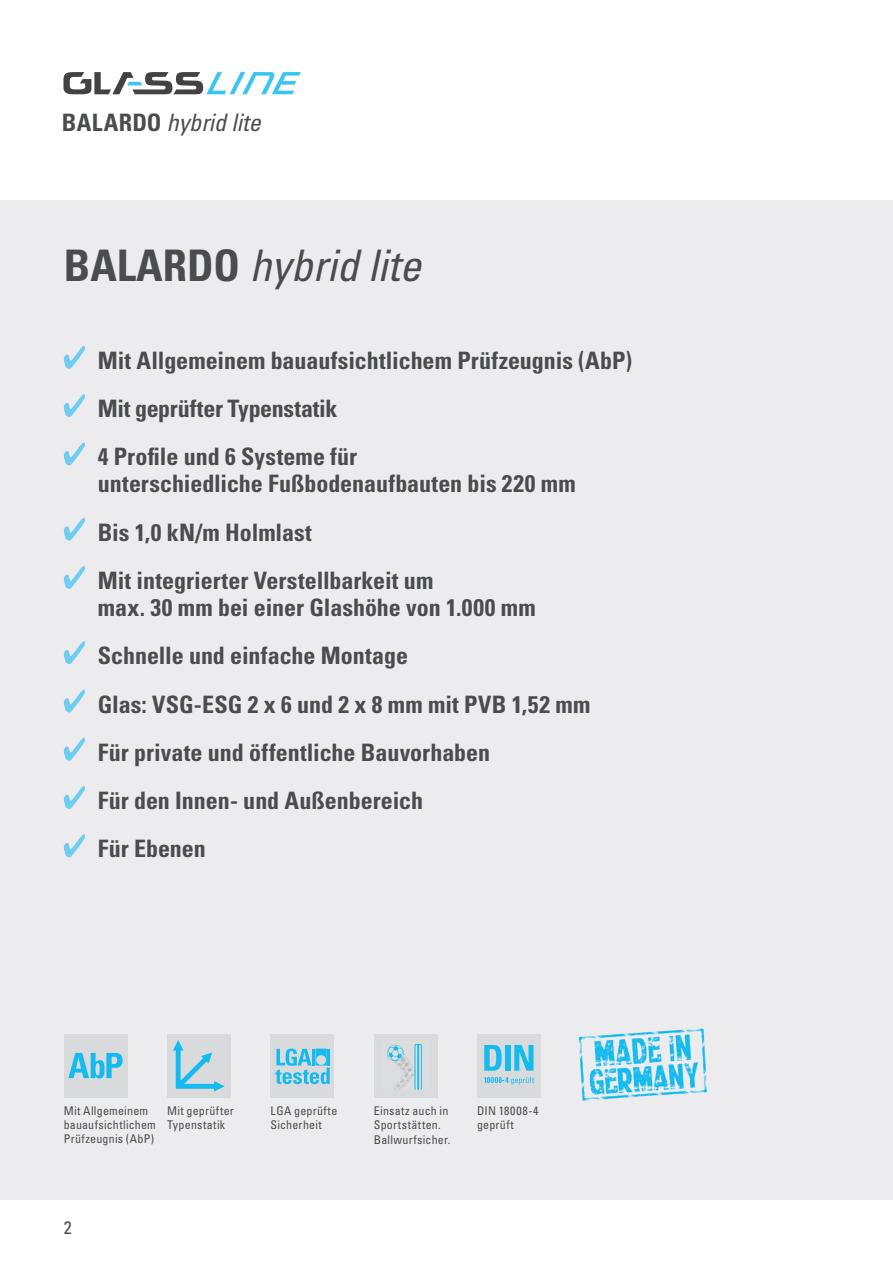
<style>
.page{position:relative;width:893px;height:1263px;background:#fff}
.page>*{position:absolute;margin:0;border:0;box-sizing:border-box;transform-origin:0 0}
.t1{font:italic condensed 43.5px "Univers LT Std";color:#4b4c4d}
.t2{font:700 condensed 24px/48.3px "Univers LT Std";color:#4b4c4d}
.t3{font:italic condensed 24px "Univers LT Std";color:#4b4c4d}
.t4{font:condensed 18px "Univers LT Std";color:#4b4c4d}
.t5{font:condensed 12px/14.4px "Univers LT Std";letter-spacing:.02em;color:#4b4c4d}
.s1{font-weight:700;font-style:normal}
</style>
<div class="page">
<svg style="left:63px;top:72px;width:238px;height:22px"></svg>
<div style="left:0;top:200px;width:893px;height:999px;background:#ececee"></div>
<div style="left:64px;top:1034px;width:64px;height:63px;background:#d9dadc"></div>
<svg style="left:68px;top:1053px;width:55px;height:25px"></svg>
<div style="left:167px;top:1034px;width:64px;height:63px;background:#d9dadc"></div>
<svg style="left:173px;top:1040px;width:52px;height:51px"></svg>
<div style="left:270px;top:1034px;width:64px;height:63px;background:#d9dadc"></div>
<svg style="left:275px;top:1048px;width:55px;height:36px"></svg>
<div style="left:477px;top:1034px;width:64px;height:63px;background:#d9dadc"></div>
<svg style="left:484px;top:1077px;width:50px;height:7px"></svg>
<svg style="left:484px;top:1045px;width:18px;height:26px"></svg>
<div style="left:505px;top:1045px;width:5px;height:26px;background:#15bbef"></div>
<svg style="left:514px;top:1045px;width:19px;height:26px"></svg>
<img style="left:578px;top:1028px;width:129px;height:73px">
<svg style="left:64px;top:346px;width:21px;height:23px"></svg>
<svg style="left:64px;top:394px;width:21px;height:23px"></svg>
<svg style="left:64px;top:442px;width:21px;height:24px"></svg>
<svg style="left:64px;top:518px;width:21px;height:23px"></svg>
<svg style="left:64px;top:566px;width:21px;height:23px"></svg>
<svg style="left:64px;top:641px;width:21px;height:23px"></svg>
<svg style="left:64px;top:689px;width:21px;height:24px"></svg>
<svg style="left:64px;top:738px;width:21px;height:23px"></svg>
<svg style="left:64px;top:786px;width:21px;height:23px"></svg>
<svg style="left:64px;top:834px;width:21px;height:23px"></svg>
<div style="left:374px;top:1034px;width:64px;height:63px;background:#d9dadc"></div>
<svg style="left:387px;top:1044px;width:35px;height:45px"></svg>
<p class="t3" style="left:62px;top:107px;width:200px"><span class="s1">BALARDO</span> hybrid lite</p>
<h1 class="t1" style="left:64px;top:238px;width:359px"><span class="s1">BALARDO</span> hybrid lite</h1>
<p class="t2" style="left:98px;top:336px;width:536px">Mit Allgemeinem bauaufsichtlichem Prüfzeugnis (AbP)<br>Mit geprüfter Typenstatik<br>4 Profile und 6 Systeme für</p>
<p class="t2" style="left:98px;top:460px;width:480px">unterschiedliche Fußbodenaufbauten bis 220 mm<br>Bis 1,0 kN/m Holmlast<br>Mit integrierter Verstellbarkeit um</p>
<p class="t2" style="left:98px;top:583px;width:494px">max. 30 mm bei einer Glashöhe von 1.000 mm<br>Schnelle und einfache Montage<br>Glas: VSG-ESG 2 x 6 und 2 x 8 mm mit PVB 1,52 mm<br>Für private und öffentliche Bauvorhaben<br>Für den Innen- und Außenbereich<br>Für Ebenen</p>
<p class="t5" style="left:64px;top:1103px;width:94px">Mit Allgemeinem bauaufsichtlichem<br>Prüfzeugnis (AbP)</p>
<p class="t5" style="left:167px;top:1103px;width:68px">Mit geprüfter<br>Typenstatik</p>
<p class="t5" style="left:270px;top:1103px;width:68px">LGA geprüfte<br>Sicherheit</p>
<p class="t5" style="left:477px;top:1103px;width:63px">DIN 18008-4 geprüft</p>
<p class="t5" style="left:374px;top:1103px;width:78px">Einsatz auch in<br>Sportstätten.<br>Ballwurfsicher.</p>
<p class="t4" style="left:64px;top:1216px;width:9px">2</p>
</div>
